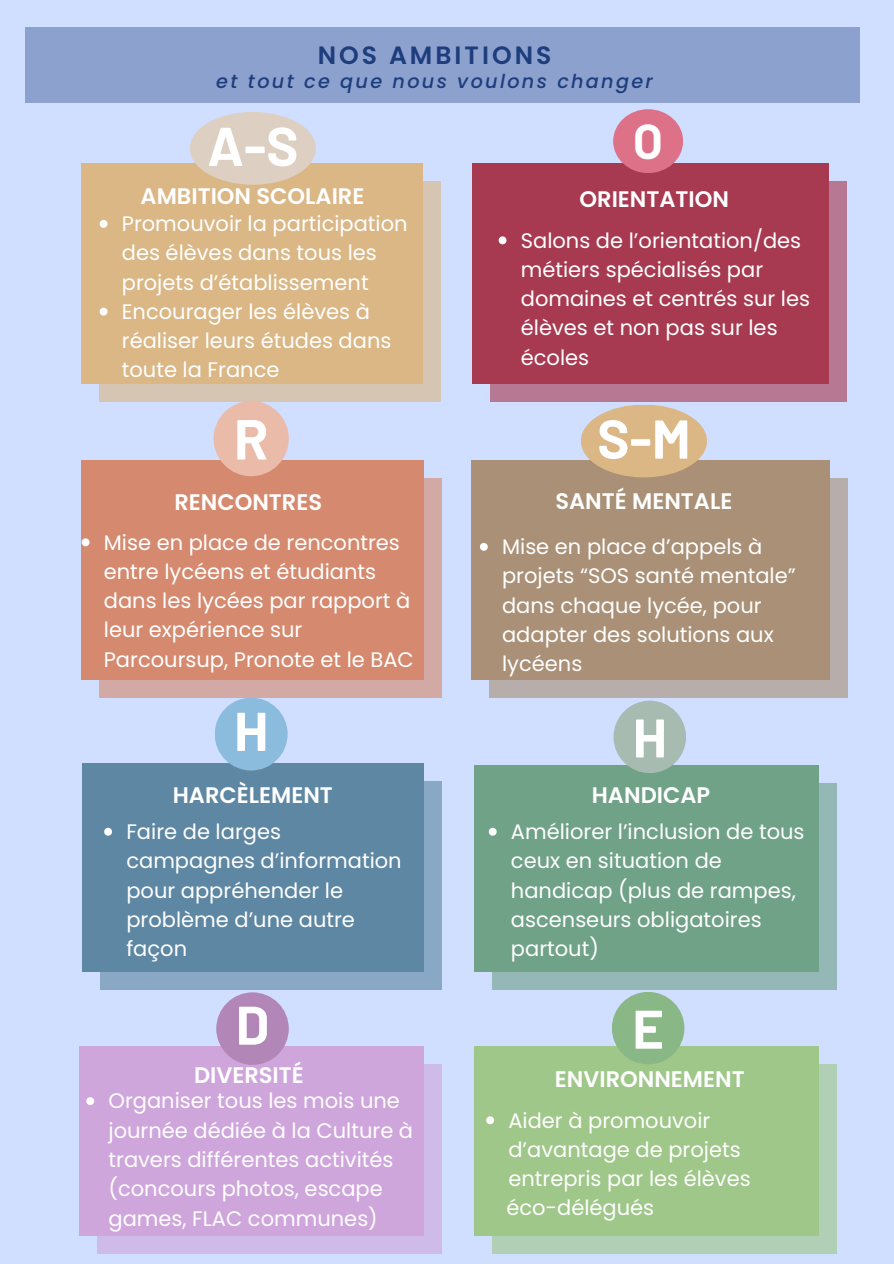
<style>
.page{position:relative;width:894px;height:1264px;background:#fff}
.page>*{position:absolute;margin:0;border:0;box-sizing:border-box;transform-origin:0 0}
.t1{font:700 56.25px "Barlow";color:#fff}
.t2{font:700 54.45px "Barlow";color:#fff}
.t3{font:700 54.3px "Barlow";color:#fff}
.t4{font:700 47.85px "Barlow";color:#fff}
.t5{font:600 25.05px "Poppins";letter-spacing:.12em;color:#1e3d7d}
.t6{font:600 22.5px "Poppins";color:#fff}
.t7{font:21px/29.2px "Poppins";color:#fff}
.t8{font:italic 500 19.2px "Poppins";letter-spacing:.12em;color:#1e3d7d}
</style>
<div class="page">
<div style="left:0;top:0;width:893px;height:1263px;background:#d0deff"></div>
<div style="left:25px;top:27px;width:834px;height:75px;background:#8ca1ce"></div>
<div style="left:492px;top:783px;width:344px;height:207px;background:#94b8b5"></div>
<div style="left:489px;top:478px;width:358px;height:219px;background:#b7adaa"></div>
<div style="left:490px;top:181px;width:356px;height:221px;background:#b67893"></div>
<div style="left:99px;top:181px;width:342px;height:221px;background:#d6c5b3"></div>
<div style="left:99px;top:478px;width:342px;height:219px;background:#d3a9a5"></div>
<div style="left:492px;top:1063px;width:344px;height:190px;background:#b1cfb5"></div>
<div style="left:97px;top:1063px;width:344px;height:190px;background:#cfbbe9"></div>
<div style="left:100px;top:781px;width:341px;height:209px;background:#89a8c6"></div>
<div style="left:81px;top:163px;width:342px;height:221px;background:#dab785"></div>
<div style="left:472px;top:163px;width:356px;height:221px;background:#a73a51"></div>
<div style="left:81px;top:460px;width:342px;height:219px;background:#d58a6f"></div>
<div style="left:82px;top:763px;width:341px;height:209px;background:#5e87a4"></div>
<div style="left:613px;top:109px;width:69px;height:64px;background:#dd7188;border-radius:50%"></div>
<div style="left:213px;top:401px;width:76px;height:75px;background:#ebbbaa;border-radius:50%"></div>
<div style="left:215px;top:697px;width:72px;height:73px;background:#8bbbdd;border-radius:50%"></div>
<div style="left:474px;top:765px;width:344px;height:207px;background:#70a288"></div>
<div style="left:613px;top:700px;width:72px;height:73px;background:#a7bbb1;border-radius:50%"></div>
<div style="left:474px;top:1045px;width:344px;height:190px;background:#9fc789"></div>
<div style="left:611px;top:991px;width:73px;height:73px;background:#8ab786;border-radius:50%"></div>
<div style="left:79px;top:1045px;width:344px;height:190px;background:#cfa6dc"></div>
<div style="left:216px;top:992px;width:73px;height:72px;background:#b286b7;border-radius:50%"></div>
<svg style="left:498px;top:236px;width:8px;height:8px"></svg>
<svg style="left:82px;top:538px;width:7px;height:8px"></svg>
<svg style="left:100px;top:220px;width:7px;height:8px"></svg>
<svg style="left:100px;top:308px;width:7px;height:7px"></svg>
<svg style="left:104px;top:827px;width:8px;height:8px"></svg>
<svg style="left:488px;top:827px;width:8px;height:8px"></svg>
<svg style="left:486px;top:1116px;width:8px;height:8px"></svg>
<svg style="left:86px;top:1097px;width:8px;height:8px"></svg>
<div style="left:471px;top:460px;width:358px;height:219px;background:#a99076"></div>
<div style="left:580px;top:404px;width:126px;height:73px;background:#dab785;border-radius:50%"></div>
<svg style="left:480px;top:543px;width:7px;height:8px"></svg>
<div style="left:190px;top:112px;width:126px;height:73px;background:#ddd0c2;border-radius:50%"></div>
<h2 class="t5" style="left:317px;top:38px;width:235px">NOS AMBITIONS</h2>
<p class="t8" style="left:216px;top:68px;width:438px">et tout ce que nous voulons changer</p>
<h4 class="t2" style="left:207px;top:111px;width:93px">A-S</h4>
<h1 class="t6" style="left:140px;top:180px;width:225px">AMBITION SCOLAIRE</h1>
<p class="t7" style="left:122px;top:209px;width:287px">Promouvoir la participation des élèves dans tous les projets d’établissement</p>
<p class="t7" style="left:122px;top:297px;width:271px">Encourager les élèves à réaliser leurs études dans toute la France</p>
<p class="t1" style="left:234px;top:403px;width:36px">R</p>
<p class="t6" style="left:174px;top:486px;width:149px">RENCONTRES</p>
<h3 class="t7" style="left:104px;top:527px;width:311px">Mise en place de rencontres entre lycéens et étudiants dans les lycées par rapport à leur expérience sur<br>Parcoursup, Pronote et le BAC</h3>
<h3 class="t2" style="left:234px;top:696px;width:36px">H</h3>
<h3 class="t6" style="left:173px;top:779px;width:161px">HARCÈLEMENT</h3>
<h3 class="t7" style="left:126px;top:817px;width:277px">Faire de larges campagnes d’information pour appréhender le problème d’une autre façon</h3>
<h3 class="t3" style="left:236px;top:990px;width:35px">D</h3>
<p class="t6" style="left:194px;top:1059px;width:111px">DIVERSITÉ</p>
<p class="t7" style="left:108px;top:1086px;width:306px">Organiser tous les mois une journée dédiée à la Culture à travers différentes activités (concours photos, escape games, FLAC communes)</p>
<p class="t4" style="left:633px;top:111px;width:31px">O</p>
<p class="t6" style="left:579px;top:183px;width:151px">ORIENTATION</p>
<p class="t7" style="left:520px;top:226px;width:291px">Salons de l’orientation/des métiers spécialisés par domaines et centrés sur les élèves et non pas sur les écoles</p>
<h3 class="t2" style="left:597px;top:404px;width:95px">S-M</h3>
<p class="t6" style="left:555px;top:485px;width:178px">SANTÉ MENTALE</p>
<p class="t7" style="left:502px;top:532px;width:295px">Mise en place d’appels à projets “SOS santé mentale” dans chaque lycée, pour adapter des solutions aux lycéens</p>
<p class="t3" style="left:632px;top:703px;width:36px">H</p>
<p class="t6" style="left:591px;top:779px;width:120px">HANDICAP</p>
<h3 class="t7" style="left:511px;top:817px;width:295px">Améliorer l’inclusion de tous ceux en situation de handicap (plus de rampes, ascenseurs obligatoires partout)</h3>
<h1 class="t3" style="left:632px;top:994px;width:33px">E</h1>
<p class="t6" style="left:554px;top:1063px;width:191px">ENVIRONNEMENT</p>
<h3 class="t7" style="left:508px;top:1105px;width:244px">Aider à promouvoir d’avantage de projets entrepris par les élèves</h3>
<p class="t7" style="left:506px;top:1193px;width:149px">éco-délégués</p>
</div>
